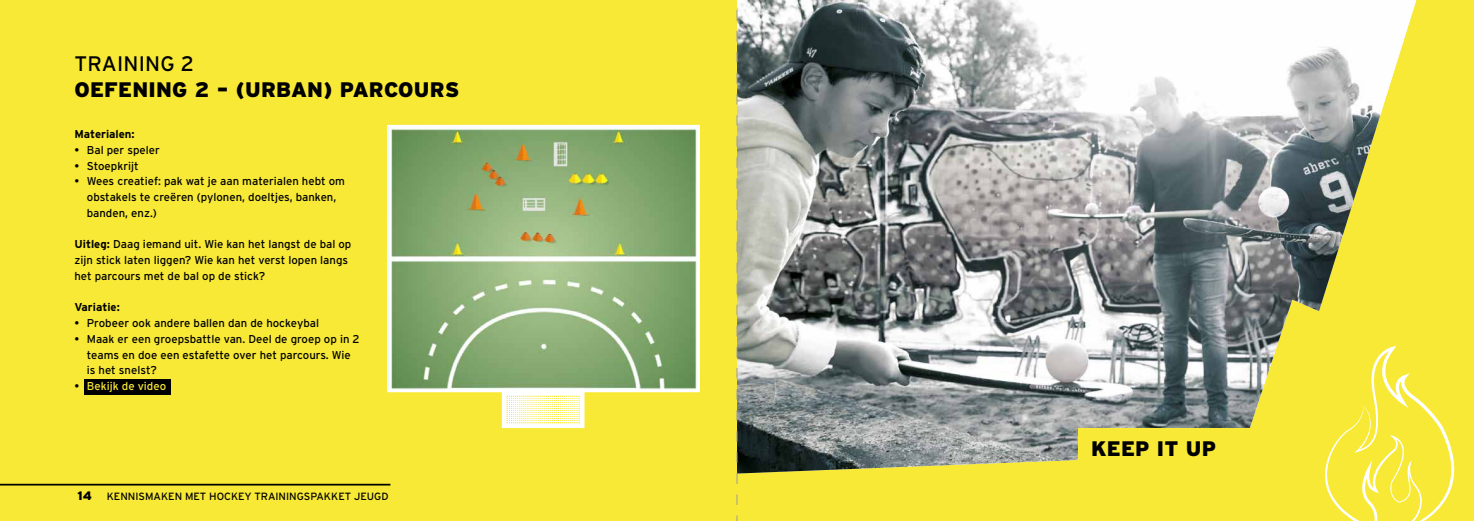
<style>
.page{position:relative;width:1474px;height:521px;background:#fff}
.page>*{position:absolute;margin:0;border:0;box-sizing:border-box;transform-origin:0 0}
.t1{font:900 21px "Interstate";letter-spacing:.01em;color:#000}
.t2{font:21px "Interstate";letter-spacing:.01em;color:#000}
.t3{font:11.38px/15.8px "Interstate";color:#000}
.t4{font:700 11.38px "Interstate";color:#000}
.t5{font:11.38px "Interstate";color:#f8e936}
.t6{font:10.5px "Interstate";color:#000}
.s1{font-weight:700}
.s2{color:#000}
.s3{font-weight:900;font-size:12.25px}
</style>
<div class="page">
<div style="left:0;top:0;width:737px;height:521px;background:#f8e936"></div>
<svg style="left:387px;top:124px;width:313px;height:305px"></svg>
<hr style="left:508px;top:395px;width:1px;height:30px;background:#fff">
<hr style="left:510px;top:395px;width:1px;height:30px;background:#fff">
<hr style="left:512px;top:395px;width:1px;height:30px;background:#fff">
<hr style="left:514px;top:395px;width:1px;height:30px;background:#fff">
<hr style="left:516px;top:395px;width:1px;height:30px;background:#fff">
<hr style="left:518px;top:395px;width:1px;height:30px;background:#fff">
<hr style="left:520px;top:395px;width:1px;height:30px;background:#fff">
<hr style="left:522px;top:395px;width:1px;height:30px;background:#fff">
<hr style="left:524px;top:395px;width:1px;height:30px;background:#fff">
<hr style="left:526px;top:395px;width:1px;height:30px;background:#fff">
<hr style="left:528px;top:395px;width:1px;height:30px;background:#fff">
<hr style="left:531px;top:395px;width:1px;height:30px;background:#fff">
<hr style="left:533px;top:395px;width:1px;height:30px;background:#fff">
<hr style="left:535px;top:395px;width:1px;height:30px;background:#fff">
<hr style="left:537px;top:395px;width:1px;height:30px;background:#fff">
<hr style="left:539px;top:395px;width:1px;height:30px;background:#fff">
<hr style="left:541px;top:395px;width:1px;height:30px;background:#fff">
<hr style="left:543px;top:395px;width:1px;height:30px;background:#fff">
<hr style="left:545px;top:395px;width:1px;height:30px;background:#fff">
<hr style="left:547px;top:395px;width:1px;height:30px;background:#fff">
<hr style="left:549px;top:395px;width:1px;height:30px;background:#fff">
<hr style="left:551px;top:395px;width:1px;height:30px;background:#fff">
<hr style="left:553px;top:395px;width:1px;height:30px;background:#fff">
<hr style="left:555px;top:395px;width:1px;height:30px;background:#fff">
<hr style="left:557px;top:395px;width:1px;height:30px;background:#fff">
<hr style="left:559px;top:395px;width:1px;height:30px;background:#fff">
<hr style="left:561px;top:395px;width:1px;height:30px;background:#fff">
<hr style="left:563px;top:395px;width:1px;height:30px;background:#fff">
<hr style="left:565px;top:395px;width:1px;height:30px;background:#fff">
<hr style="left:567px;top:395px;width:1px;height:30px;background:#fff">
<hr style="left:569px;top:395px;width:1px;height:30px;background:#fff">
<hr style="left:571px;top:395px;width:1px;height:30px;background:#fff">
<hr style="left:573px;top:395px;width:1px;height:30px;background:#fff">
<hr style="left:575px;top:395px;width:1px;height:30px;background:#fff">
<hr style="left:577px;top:395px;width:1px;height:30px;background:#fff">
<hr style="left:506px;top:421px;width:75px;height:1px;background:#fff">
<hr style="left:506px;top:419px;width:75px;height:1px;background:#fff">
<hr style="left:506px;top:417px;width:75px;height:1px;background:#fff">
<hr style="left:506px;top:415px;width:75px;height:1px;background:#fff">
<hr style="left:506px;top:413px;width:75px;height:1px;background:#fff">
<hr style="left:506px;top:411px;width:75px;height:1px;background:#fff">
<hr style="left:506px;top:409px;width:75px;height:1px;background:#fff">
<hr style="left:506px;top:407px;width:75px;height:1px;background:#fff">
<hr style="left:506px;top:405px;width:75px;height:1px;background:#fff">
<hr style="left:506px;top:403px;width:75px;height:1px;background:#fff">
<hr style="left:506px;top:401px;width:75px;height:1px;background:#fff">
<hr style="left:506px;top:399px;width:75px;height:1px;background:#fff">
<hr style="left:506px;top:397px;width:75px;height:1px;background:#fff">
<div style="left:84px;top:379px;width:86px;height:16px;background:#000"></div>
<img style="left:388px;top:127px;width:309px;height:262px">
<hr style="left:0;top:484px;width:390px;height:1px;background:#000">
<div style="left:737px;top:0;width:736px;height:521px;background:#f8e936"></div>
<img style="left:737px;top:0;width:679px;height:473px">
<div style="left:1077px;top:428px;width:230px;height:40px;background:#f8e936"></div>
<svg style="left:1324px;top:346px;width:130px;height:175px"></svg>
<svg style="left:736px;top:10px;width:1px;height:511px"></svg>
<h1 class="t2" style="left:74px;top:51px;width:121px">TRAINING 2</h1>
<h1 class="t1" style="left:74px;top:76px;width:386px">OEFENING 2 – (URBAN) PARCOURS</h1>
<p class="t4" style="left:74px;top:127px;width:62px">Materialen:</p>
<p class="t3" style="left:74px;top:142px;width:87px">• Bal per speler</p>
<p class="t3" style="left:74px;top:158px;width:66px">• Stoepkrijt</p>
<p class="t3" style="left:87px;top:173px;width:260px;text-indent:-12px">• Wees creatief: pak wat je aan materialen hebt om obstakels te creëren (pylonen, doeltjes, banken, banden, enz.)</p>
<p class="t3" style="left:74px;top:236px;width:278px"><span class="s1">Uitleg:</span> Daag iemand uit. Wie kan het langst de bal op zijn stick laten liggen? Wie kan het verst lopen langs het parcours met de bal op de stick?</p>
<p class="t4" style="left:74px;top:300px;width:47px">Variatie:</p>
<p class="t3" style="left:74px;top:315px;width:246px">• Probeer ook andere ballen dan de hockeybal</p>
<p class="t3" style="left:87px;top:331px;width:274px;text-indent:-12px">• Maak er een groepsbattle van. Deel de groep op in 2 teams en doe een estafette over het parcours. Wie is het snelst?</p>
<p class="t5" style="left:74px;top:379px;width:93px"><span class="s2">•</span> Bekijk de video</p>
<p class="t6" style="left:78px;top:489px;width:312px"><span class="s3">14</span> KENNISMAKEN MET HOCKEY TRAININGSPAKKET JEUGD</p>
<h1 class="t1" style="left:1091px;top:436px;width:126px">KEEP IT UP</h1>
</div>
